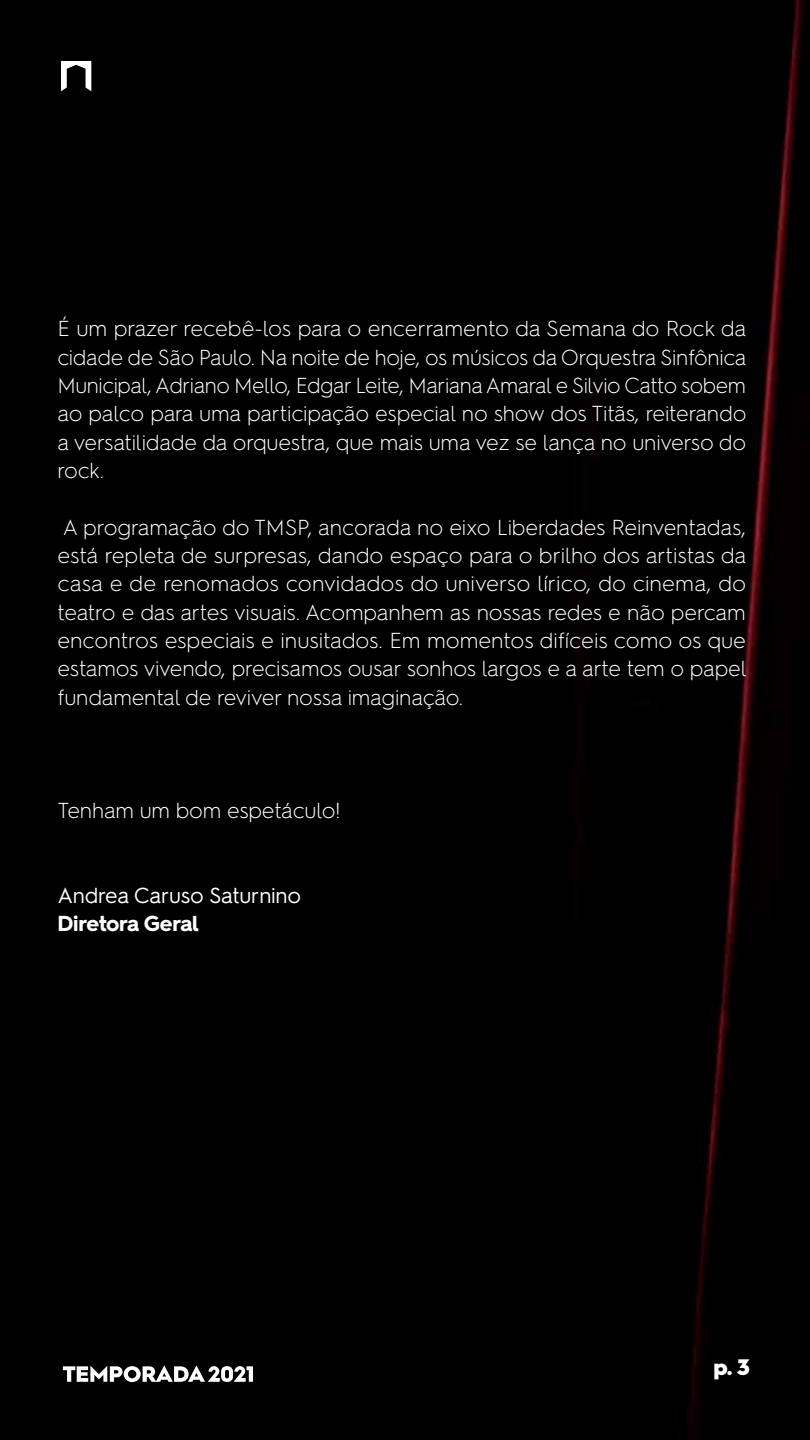
<style>
.page{position:relative;width:810px;height:1440px;background:#000}
.page>*{position:absolute;margin:0;border:0;box-sizing:border-box;transform-origin:0 0}
.t1{font:900 22.5px "Hurme Geometric Sans 2";color:#fff}
.t2{font:300 21.75px/28.3px "Hurme Geometric Sans 2";letter-spacing:-.01em;color:#fff;text-align:justify}
.t3{font:21.75px "Hurme Geometric Sans 2";letter-spacing:-.01em;color:#fff}
.t4{font:700 21.75px "Hurme Geometric Sans 2";letter-spacing:-.01em;color:#fff}
</style>
<div class="page">
<img style="left:580px;top:0;width:224px;height:1427px">
<svg style="left:63px;top:1365px;width:190px;height:17px"></svg>
<svg style="left:61px;top:61px;width:30px;height:30px"></svg>
<p class="t2" style="left:57px;top:313px;width:691px">É um prazer recebê-los para o encerramento da Semana do Rock da cidade de São Paulo. Na noite de hoje, os músicos da Orquestra Sinfônica Municipal, Adriano Mello, Edgar Leite, Mariana Amaral e Silvio Catto sobem ao palco para uma participação especial no show dos Titãs, reiterando a versatilidade da orquestra, que mais uma vez se lança no universo do rock.</p>
<p class="t2" style="left:57px;top:512px;width:691px">A programação do TMSP, ancorada no eixo Liberdades Reinventadas, está repleta de surpresas, dando espaço para o brilho dos artistas da casa e de renomados convidados do universo lírico, do cinema, do teatro e das artes visuais. Acompanhem as nossas redes e não percam encontros especiais e inusitados. Em momentos difíceis como os que estamos vivendo, precisamos ousar sonhos largos e a arte tem o papel fundamental de reviver nossa imaginação.</p>
<p class="t2" style="left:57px;top:795px;width:285px">Tenham um bom espetáculo!</p>
<p class="t3" style="left:57px;top:880px;width:245px">Andrea Caruso Saturnino</p>
<p class="t4" style="left:57px;top:909px;width:143px">Diretora Geral</p>
<p class="t1" style="left:714px;top:1352px;width:38px">p. 3</p>
</div>
